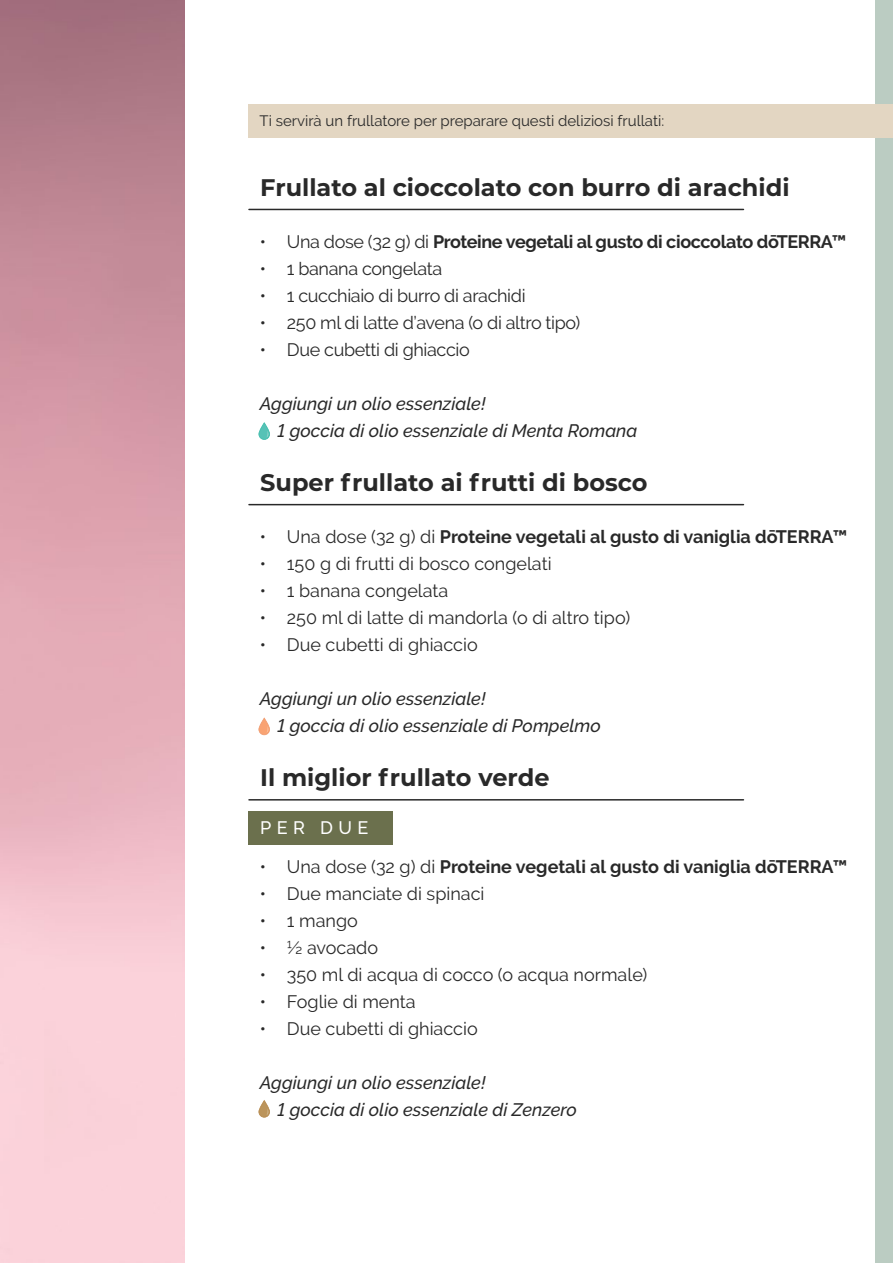
<style>
.page{position:relative;width:893px;height:1263px;background:#fff}
.page>*{position:absolute;margin:0;border:0;box-sizing:border-box;transform-origin:0 0}
.t1{font:700 24px "Montserrat";color:#292929}
.t2{font:18px "Raleway";color:#292929}
.t3{font:italic 500 18px/27px "Raleway";color:#292929}
.t4{font:700 18px "Raleway";letter-spacing:-.005em;color:#292929}
.t5{font:18px "Raleway";letter-spacing:-.02em;color:#292929}
.t6{font:500 18px "Raleway";letter-spacing:.3em;color:#fff}
.t7{font:15px "Raleway";color:#292929}
.s1{font-weight:400}
</style>
<div class="page">
<div style="left:876px;top:0;width:17px;height:1263px;background:#bbccc2"></div>
<hr style="left:249px;top:209px;width:494px;height:1px;background:#292929">
<hr style="left:249px;top:504px;width:494px;height:1px;background:#292929">
<hr style="left:249px;top:799px;width:494px;height:1px;background:#292929">
<div style="left:249px;top:811px;width:144px;height:33px;background:#6b704d"></div>
<div style="left:248px;top:104px;width:645px;height:34px;background:#e3d6c2"></div>
<svg style="left:258px;top:422px;width:12px;height:18px"></svg>
<svg style="left:258px;top:717px;width:12px;height:18px"></svg>
<svg style="left:258px;top:1100px;width:12px;height:17px"></svg>
<p class="t7" style="left:260px;top:112px;width:406px">Ti servirà un frullatore per preparare questi deliziosi frullati:</p>
<h1 class="t1" style="left:260px;top:170px;width:531px">Frullato al cioccolato con burro di arachidi</h1>
<p class="t4" style="left:260px;top:232px;width:588px"><span class="s1">• Una dose (32 g) di</span> Proteine vegetali al gusto di cioccolato dōTERRA™</p>
<p class="t5" style="left:260px;top:258px;width:184px">• 1 banana congelata</p>
<p class="t5" style="left:260px;top:285px;width:267px">• 1 cucchiaio di burro di arachidi</p>
<p class="t5" style="left:260px;top:312px;width:322px">• 250 ml di latte d’avena (o di altro tipo)</p>
<p class="t5" style="left:260px;top:339px;width:211px">• Due cubetti di ghiaccio</p>
<p class="t3" style="left:278px;top:390px;width:361px;text-indent:-18px">Aggiungi un olio essenziale!<br>1 goccia di olio essenziale di Menta Romana</p>
<h1 class="t1" style="left:260px;top:465px;width:389px">Super frullato ai frutti di bosco</h1>
<p class="t4" style="left:260px;top:527px;width:589px"><span class="s1">• Una dose (32 g) di</span> Proteine vegetali al gusto di vaniglia dōTERRA™</p>
<p class="t2" style="left:260px;top:554px;width:293px">• 150 g di frutti di bosco congelati</p>
<p class="t2" style="left:260px;top:581px;width:190px">• 1 banana congelata</p>
<p class="t2" style="left:260px;top:608px;width:372px">• 250 ml di latte di mandorla (o di altro tipo)</p>
<p class="t2" style="left:260px;top:635px;width:219px">• Due cubetti di ghiaccio</p>
<p class="t3" style="left:278px;top:685px;width:325px;text-indent:-18px">Aggiungi un olio essenziale!<br>1 goccia di olio essenziale di Pompelmo</p>
<h1 class="t1" style="left:260px;top:760px;width:291px">Il miglior frullato verde</h1>
<p class="t6" style="left:260px;top:817px;width:110px">PER DUE</p>
<p class="t4" style="left:260px;top:856px;width:589px"><span class="s1">• Una dose (32 g) di</span> Proteine vegetali al gusto di vaniglia dōTERRA™</p>
<p class="t2" style="left:260px;top:883px;width:226px">• Due manciate di spinaci</p>
<p class="t2" style="left:260px;top:910px;width:99px">• 1 mango</p>
<p class="t2" style="left:260px;top:937px;width:120px">• ½ avocado</p>
<p class="t2" style="left:260px;top:964px;width:389px">• 350 ml di acqua di cocco (o acqua normale)</p>
<p class="t2" style="left:260px;top:991px;width:157px">• Foglie di menta</p>
<p class="t2" style="left:260px;top:1018px;width:219px">• Due cubetti di ghiaccio</p>
<p class="t3" style="left:278px;top:1069px;width:301px;text-indent:-18px">Aggiungi un olio essenziale!<br>1 goccia di olio essenziale di Zenzero</p>
</div>
